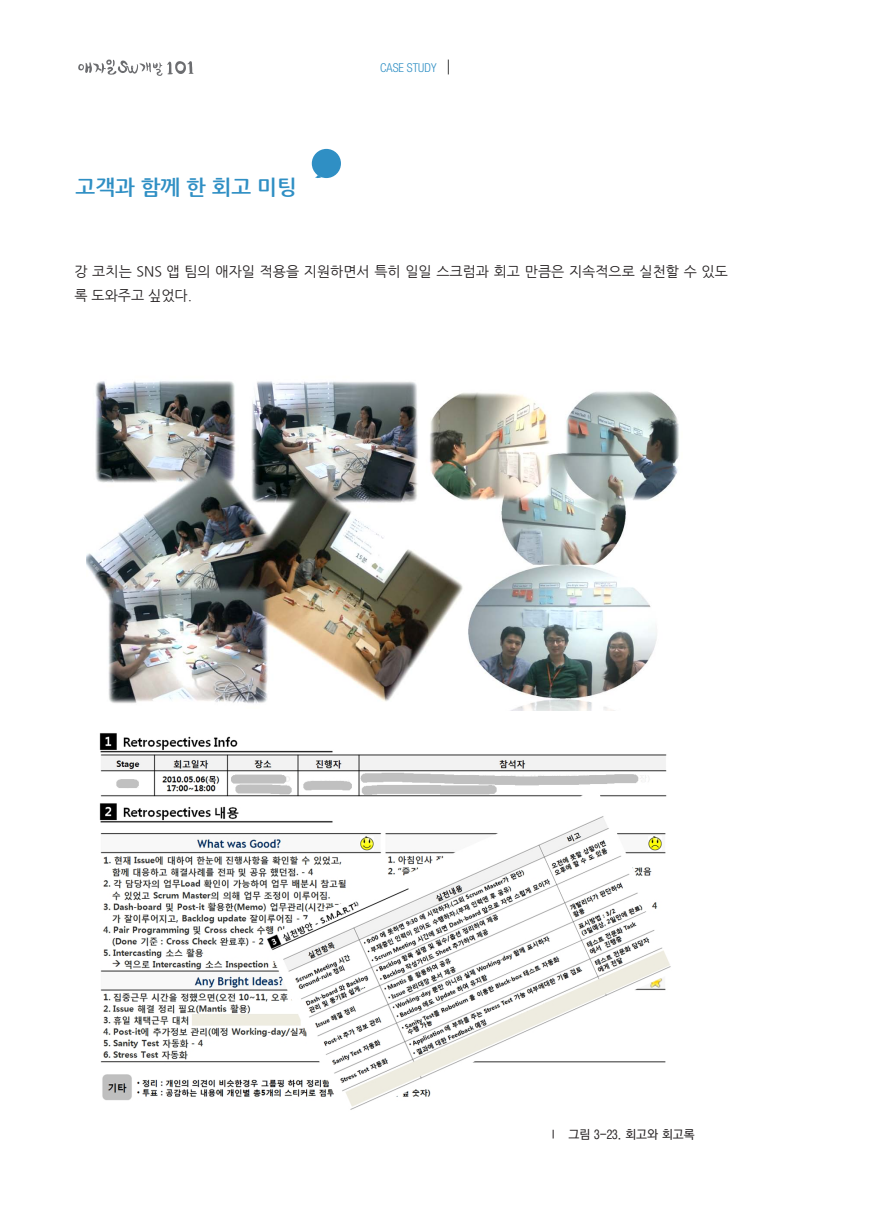
<style>
.page{position:relative;width:874px;height:1231px;background:#fff}
.page>*{position:absolute;margin:0;border:0;box-sizing:border-box;transform-origin:0 0}
.t1{font:700 21px "Nanum Gothic";color:#2f8fc4}
.t2{font:14px/24.5px "Nanum Gothic";color:#231f20}
.t3{font:12.25px "YDIY Go 530";color:#231f20}
.t4{font:300 condensed 12.25px "Helvetica Neue";color:#2f8fc4}
</style>
<div class="page">
<svg style="left:448px;top:60px;width:1px;height:14px"></svg>
<svg style="left:78px;top:59px;width:116px;height:17px"></svg>
<svg style="left:311px;top:149px;width:30px;height:30px"></svg>
<img style="left:86px;top:381px;width:593px;height:329px">
<img style="left:99px;top:733px;width:572px;height:377px">
<p class="t1" style="left:76px;top:177px;width:222px">고객과 함께 한 회고 미팅</p>
<p class="t4" style="left:380px;top:60px;width:58px">CASE STUDY</p>
<p class="t2" style="left:74px;top:259px;width:654px">강 코치는 SNS 앱 팀의 애자일 적용을 지원하면서 특히 일일 스크럼과 회고 만큼은 지속적으로 실천할 수 있도 록 도와주고 싶었다.</p>
<p class="t3" style="left:568px;top:1128px;width:128px">그림 3-23. 회고와 회고록</p>
</div>
